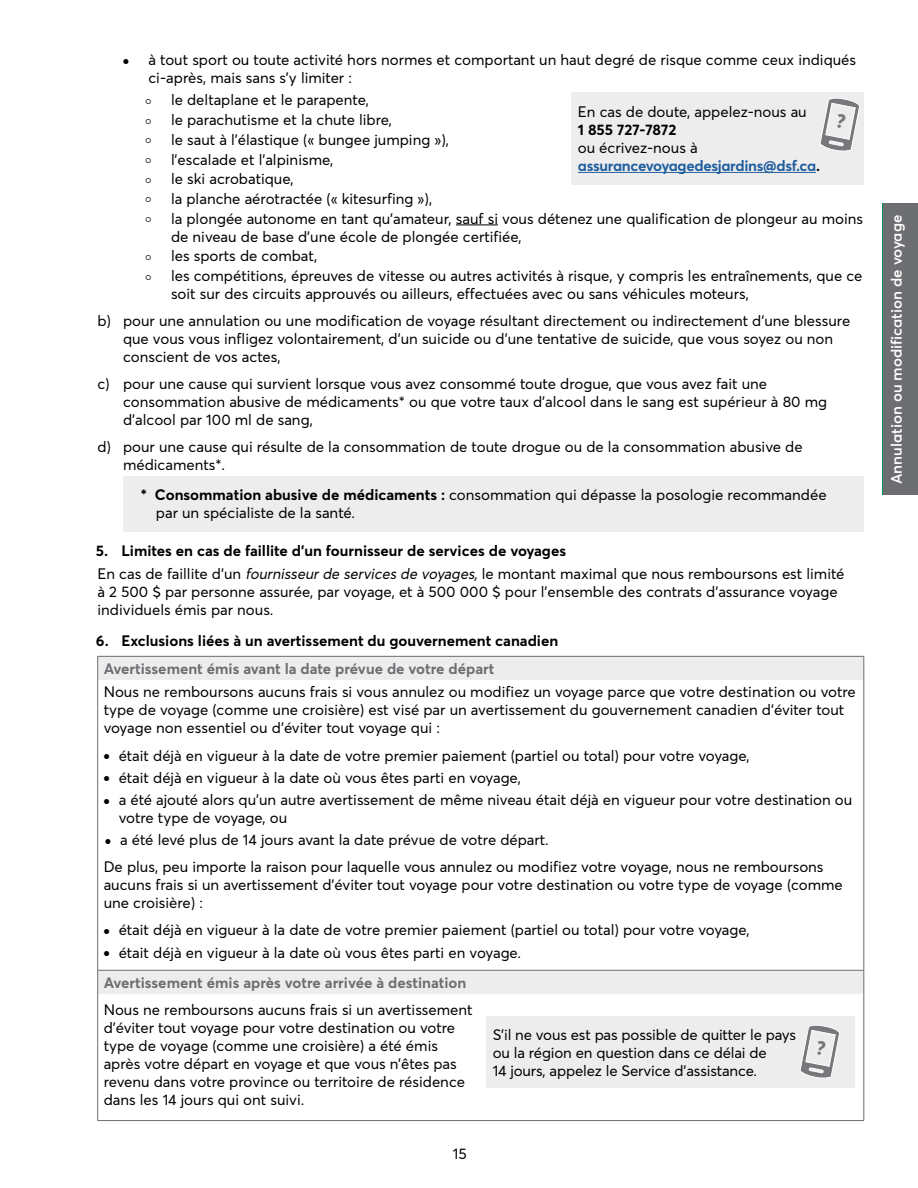
<style>
.page{position:relative;width:918px;height:1188px;background:#fff}
.page>*{position:absolute;margin:0;border:0;box-sizing:border-box;transform-origin:0 0}
.t1{font:15px/18px "Averta";color:#000}
.t2{font:700 15px "Averta";color:#000}
.t3{font:700 15px/18px "Averta";letter-spacing:-.02em;color:#215e9e}
.t4{font:700 15px "Averta";color:#6d6e71}
.t5{font:600 15px "Averta";color:#fff}
.s1{font-size:9px}
.s2{font-weight:700}
.s3{font-style:italic}
.s4{font-weight:700;color:#6d6e71}
.s5{font-weight:400;color:#000}
.s6{color:#000}
</style>
<div class="page">
<div style="left:883px;top:204px;width:35px;height:291px;background:#6d6e71"></div>
<hr style="left:456px;top:225px;width:42px;height:1px;background:#000">
<div style="left:123px;top:476px;width:741px;height:55px;background:#ededee"></div>
<svg style="left:98px;top:657px;width:766px;height:337px"></svg>
<hr style="left:97px;top:680px;width:1px;height:290px;background:#6d6e71">
<hr style="left:864px;top:680px;width:1px;height:290px;background:#6d6e71">
<hr style="left:98px;top:970px;width:766px;height:1px;background:#6d6e71">
<svg style="left:97px;top:970px;width:1px;height:24px"></svg>
<svg style="left:864px;top:970px;width:1px;height:24px"></svg>
<hr style="left:97px;top:994px;width:1px;height:126px;background:#6d6e71">
<hr style="left:864px;top:994px;width:1px;height:126px;background:#6d6e71">
<hr style="left:98px;top:1120px;width:766px;height:1px;background:#6d6e71">
<hr style="left:98px;top:656px;width:766px;height:1px;background:#6d6e71">
<svg style="left:97px;top:657px;width:1px;height:23px"></svg>
<svg style="left:864px;top:657px;width:1px;height:23px"></svg>
<div style="left:571px;top:92px;width:292px;height:92px;background:#ededee"></div>
<div style="left:486px;top:1016px;width:369px;height:72px;background:#ededee"></div>
<p class="t1" style="left:148px;top:51px;width:709px;text-indent:-26px"><span class="s1">●</span> à tout sport ou toute activité hors normes et comportant un haut degré de risque comme ceux indiqués ci-après, mais sans s’y limiter :</p>
<p class="t1" style="left:146px;top:91px;width:225px"><span class="s1">○</span> le deltaplane et le parapente,</p>
<p class="t1" style="left:146px;top:111px;width:248px"><span class="s1">○</span> le parachutisme et la chute libre,</p>
<p class="t1" style="left:146px;top:130px;width:305px"><span class="s1">○</span> le saut à l’élastique (« bungee jumping »),</p>
<p class="t1" style="left:146px;top:150px;width:189px"><span class="s1">○</span> l’escalade et l’alpinisme,</p>
<p class="t1" style="left:146px;top:170px;width:150px"><span class="s1">○</span> le ski acrobatique,</p>
<p class="t1" style="left:146px;top:190px;width:288px"><span class="s1">○</span> la planche aérotractée (« kitesurfing »),</p>
<p class="t1" style="left:171px;top:209px;width:694px;text-indent:-26px"><span class="s1">○</span> la plongée autonome en tant qu’amateur, sauf si vous détenez une qualification de plongeur au moins de niveau de base d’une école de plongée certifiée,</p>
<p class="t1" style="left:146px;top:247px;width:173px"><span class="s1">○</span> les sports de combat,</p>
<p class="t1" style="left:171px;top:267px;width:693px;text-indent:-26px"><span class="s1">○</span> les compétitions, épreuves de vitesse ou autres activités à risque, y compris les entraînements, que ce soit sur des circuits approuvés ou ailleurs, effectuées avec ou sans véhicules moteurs,</p>
<p class="t1" style="left:123px;top:312px;width:729px;text-indent:-26px">b) pour une annulation ou une modification de voyage résultant directement ou indirectement d’une blessure que vous vous infligez volontairement, d’un suicide ou d’une tentative de suicide, que vous soyez ou non conscient de vos actes,</p>
<p class="t1" style="left:123px;top:375px;width:706px;text-indent:-26px">c) pour une cause qui survient lorsque vous avez consommé toute drogue, que vous avez fait une consommation abusive de médicaments* ou que votre taux d’alcool dans le sang est supérieur à 80 mg d’alcool par 100 ml de sang,</p>
<p class="t1" style="left:123px;top:438px;width:681px;text-indent:-26px">d) pour une cause qui résulte de la consommation de toute drogue ou de la consommation abusive de médicaments*.</p>
<p class="t1" style="left:156px;top:486px;width:672px;text-indent:-15px"><span class="s2">* Consommation abusive de médicaments :</span> consommation qui dépasse la posologie recommandée par un spécialiste de la santé.</p>
<p class="t1" style="left:96px;top:540px;width:750px;line-height:22.2px"><span class="s2">5. Limites en cas de faillite d’un fournisseur de services de voyages<br></span>En cas de faillite d’un <span class="s3">fournisseurde services de voyages,</span>le montant maximal que nous remboursons est limité</p>
<p class="t1" style="left:97px;top:582px;width:742px">à 2 500 $ par personne assurée, par voyage, et à 500 000 $ pour l’ensemble des contrats d’assurance voyage individuels émis par nous.</p>
<p class="t2" style="left:96px;top:631px;width:464px">6. Exclusions liées à un avertissement du gouvernement canadien</p>
<p class="t4" style="left:104px;top:659px;width:392px">Avertissement émis avant la date prévue de votre départ</p>
<p class="t1" style="left:104px;top:683px;width:754px">Nous ne remboursons aucuns frais si vous annulez ou modifiez un voyage parce que votre destination ou votre type de voyage (comme une croisière) est visé par un avertissement du gouvernement canadien d’éviter tout voyage non essentiel ou d’éviter tout voyage qui :</p>
<p class="t1" style="left:104px;top:746px;width:648px"><span class="s1">●</span> était déjà en vigueur à la date de votre premier paiement (partiel ou total) pour votre voyage,</p>
<p class="t1" style="left:104px;top:768px;width:419px"><span class="s1">●</span> était déjà en vigueur à la date où vous êtes parti en voyage,</p>
<p class="t1" style="left:119px;top:791px;width:735px;text-indent:-15px"><span class="s1">●</span> a été ajouté alors qu’un autre avertissement de même niveau était déjà en vigueur pour votre destination ou votre type de voyage, ou</p>
<p class="t1" style="left:104px;top:826px;width:721px;line-height:27px"><span class="s1">●</span> a été levé plus de 14 jours avant la date prévue de votre départ.<br>De plus, peu importe la raison pour laquelle vous annulez ou modifiez votre voyage, nous ne remboursons</p>
<p class="t1" style="left:104px;top:876px;width:741px">aucuns frais si un avertissement d’éviter tout voyage pour votre destination ou votre type de voyage (comme une croisière) :</p>
<p class="t1" style="left:104px;top:921px;width:648px"><span class="s1">●</span> était déjà en vigueur à la date de votre premier paiement (partiel ou total) pour votre voyage,</p>
<p class="t1" style="left:104px;top:937px;width:419px;line-height:30.3px"><span class="s1">●</span> était déjà en vigueur à la date où vous êtes parti en voyage.<br><span class="s4">Avertissement émis après votre arrivée à destination</span></p>
<p class="t1" style="left:104px;top:1000px;width:370px">Nous ne remboursons aucuns frais si un avertissement d’éviter tout voyage pour votre destination ou votre type de voyage (comme une croisière) a été émis après votre départ en voyage et que vous n’êtes pas revenu dans votre province ou territoire de résidence dans les 14 jours qui ont suivi.</p>
<p class="t1" style="left:578px;top:103px;width:230px">En cas de doute, appelez-nous au</p>
<p class="t2" style="left:578px;top:120px;width:100px">1 855 727-7872</p>
<p class="t3" style="left:578px;top:139px;width:244px"><span class="s5">ou écrivez-nous à </span>assurancevoyagedesjardins@dsf.ca<span class="s6">.</span></p>
<p class="t1" style="left:493px;top:1025px;width:305px">S’il ne vous est pas possible de quitter le pays ou la région en question dans ce délai de<br>14 jours, appelez le Service d’assistance.</p>
<p class="t1" style="left:453px;top:1145px;width:15px">15</p>
<p class="t5" style="left:887px;top:484px;width:271px;rotate:-90deg">Annulation ou modification de voyage</p>
</div>
